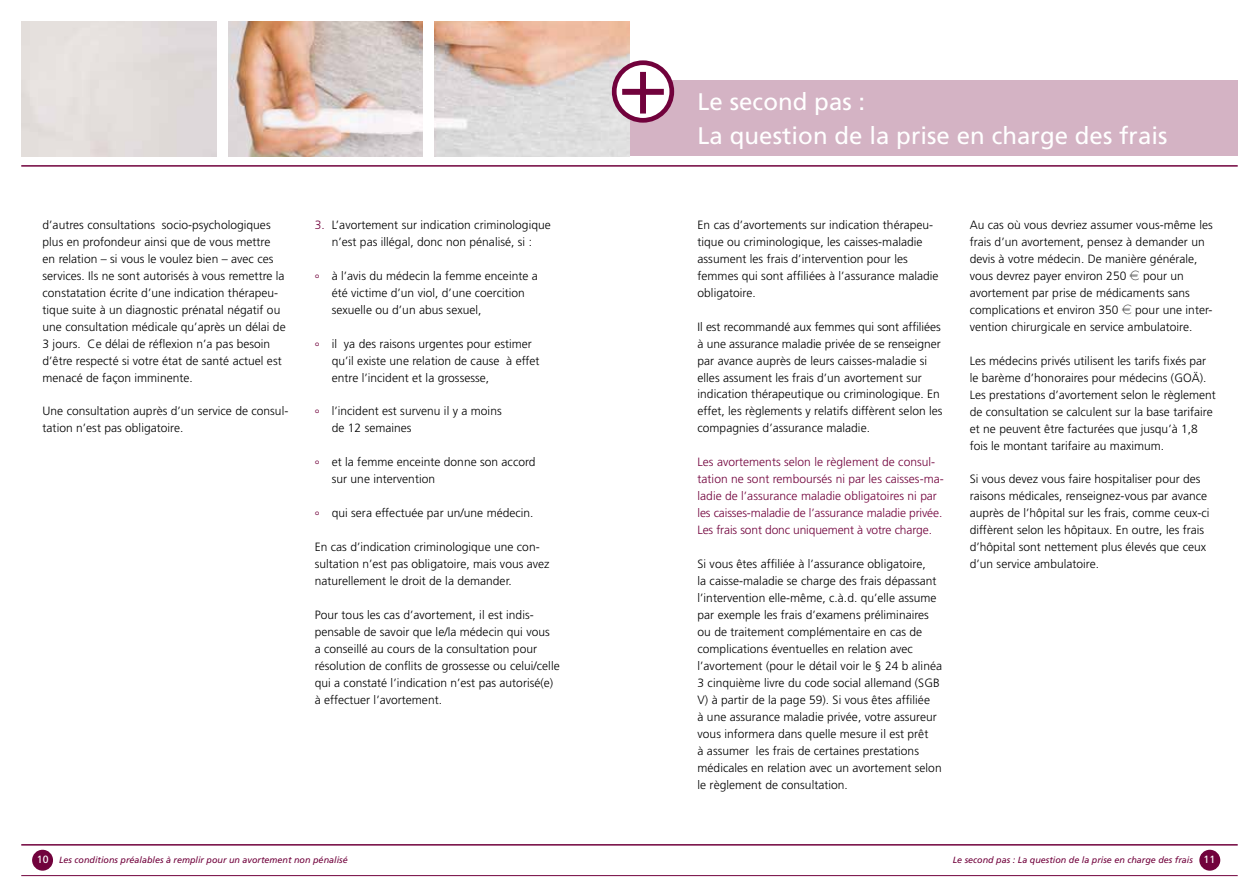
<style>
.page{position:relative;width:1259px;height:893px;background:#fff}
.page>*{position:absolute;margin:0;border:0;box-sizing:border-box;transform-origin:0 0}
.t1{font:24px/33.9px "Frutiger";letter-spacing:.005em;color:#fff}
.t2{font:300 12px/17px "Frutiger";letter-spacing:.005em;color:#000}
.t3{font:300 12px/17px "Frutiger";letter-spacing:.005em;color:#71023c}
.t4{font:10.5px "Frutiger";color:#fff}
.t5{font:italic 9px "Frutiger";color:#71023c}
.s1{color:#71023c}
.s2{font-family:"Eurofont";font-weight:400;color:#3a3a39}
</style>
<div class="page">
<hr style="left:21px;top:844px;width:1216px;height:2px;background:#71023c">
<div style="left:1200px;top:850px;width:19px;height:20px;background:#71023c;border-radius:50%"></div>
<div style="left:1199px;top:850px;width:21px;height:21px;border:2px solid #71023c;border-radius:50%"></div>
<div style="left:33px;top:850px;width:19px;height:20px;background:#71023c;border-radius:50%"></div>
<div style="left:32px;top:850px;width:21px;height:21px;border:2px solid #71023c;border-radius:50%"></div>
<hr style="left:21px;top:875px;width:1216px;height:1px;background:#71023c">
<div style="left:629px;top:81px;width:608px;height:75px;background:#d4b3c4"></div>
<hr style="left:21px;top:165px;width:1216px;height:2px;background:#71023c">
<img style="left:21px;top:21px;width:608px;height:135px">
<svg style="left:614px;top:63px;width:58px;height:57px;fill:#fff"></svg>
<div style="left:612px;top:60px;width:62px;height:63px;border:5px solid #71023c;border-radius:50%"></div>
<div style="left:640px;top:72px;width:6px;height:42px;background:#71023c"></div>
<div style="left:622px;top:89px;width:42px;height:6px;background:#71023c"></div>
<div style="left:217px;top:16px;width:10px;height:145px;background:#fff"></div>
<div style="left:423px;top:11px;width:11px;height:150px;background:#fff"></div>
<p class="t2" style="left:43px;top:216px;width:245px">d’autres consultations socio-psychologiques plus en profondeur ainsi que de vous mettre en relation – si vous le voulez bien – avec ces services. Ils ne sont autorisés à vous remettre la constatation écrite d’une indication thérapeu&shy;tique suite à un diagnostic prénatal négatif ou une consultation médicale qu’après un délai de 3 jours. Ce délai de réflexion n’a pas besoin d’être respecté si votre état de santé actuel est menacé de façon imminente.</p>
<p class="t2" style="left:43px;top:403px;width:247px">Une consultation auprès d’un service de consul&shy;tation n’est pas obligatoire.</p>
<p class="t2" style="left:315px;top:216px;width:237px;text-align:center"><span class="s1">3.</span> L’avortement sur indication criminologique n’est pas illégal, donc non pénalisé, si :</p>
<p class="t2" style="left:332px;top:267px;width:208px;text-indent:-17px"><span class="s1">°</span> à l’avis du médecin la femme enceinte a été victime d’un viol, d’une coercition sexuelle ou d’un abus sexuel,</p>
<p class="t2" style="left:332px;top:335px;width:209px;text-indent:-17px"><span class="s1">°</span> il ya des raisons urgentes pour estimer qu’il existe une relation de cause à effet entre l’incident et la grossesse,</p>
<p class="t2" style="left:332px;top:403px;width:171px;text-indent:-17px"><span class="s1">°</span> l’incident est survenu il y a moins de 12 semaines</p>
<p class="t2" style="left:332px;top:454px;width:205px;text-indent:-17px"><span class="s1">°</span> et la femme enceinte donne son accord sur une intervention</p>
<p class="t2" style="left:315px;top:504px;width:220px"><span class="s1">°</span> qui sera effectuée par un/une médecin.</p>
<p class="t2" style="left:315px;top:538px;width:236px">En cas d’indication criminologique une con&shy;sultation n’est pas obligatoire, mais vous avez naturellement le droit de la demander.</p>
<p class="t2" style="left:315px;top:606px;width:246px">Pour tous les cas d’avortement, il est indis&shy;pensable de savoir que le/la médecin qui vous<br>a conseillé au cours de la consultation pour résolution de conflits de grossesse ou celui/celle qui a constaté l’indication n’est pas autorisé(e) à effectuer l’avortement.</p>
<h1 class="t1" style="left:697px;top:85px;width:471px">Le second pas :<br>La question de la prise en charge des frais</h1>
<p class="t2" style="left:697px;top:216px;width:242px">En cas d’avortements sur indication thérapeu&shy;tique ou criminologique, les caisses-maladie assument les frais d’intervention pour les femmes qui sont affiliées à l’assurance maladie obligatoire.</p>
<p class="t2" style="left:697px;top:318px;width:246px">Il est recommandé aux femmes qui sont affiliées à une assurance maladie privée de se renseigner par avance auprès de leurs caisses-maladie si elles assument les frais d’un avortement sur indication thérapeutique ou criminologique. En effet, les règlements y relatifs diffèrent selon les compagnies d’assurance maladie.</p>
<p class="t3" style="left:697px;top:454px;width:248px">Les avortements selon le règlement de consul&shy;tation ne sont remboursés ni par les caisses-ma&shy;ladie de l’assurance maladie obligatoires ni par les caisses-maladie de l’assurance maladie privée.<br>Les frais sont donc uniquement à votre charge.</p>
<p class="t2" style="left:697px;top:555px;width:246px">Si vous êtes affiliée à l’assurance obligatoire,<br>la caisse-maladie se charge des frais dépassant l’intervention elle-même, c.à.d. qu’elle assume par exemple les frais d’examens préliminaires ou de traitement complémentaire en cas de complications éventuelles en relation avec l’avortement (pour le détail voir le § 24 b alinéa 3 cinquième livre du code social allemand (SGB V) à partir de la page 59). Si vous êtes affiliée<br>à une assurance maladie privée, votre assureur vous informera dans quelle mesure il est prêt<br>à assumer les frais de certaines prestations médicales en relation avec un avortement selon le règlement de consultation.</p>
<p class="t2" style="left:969px;top:216px;width:244px">Au cas où vous devriez assumer vous-même les frais d’un avortement, pensez à demander un devis à votre médecin. De manière générale, vous devrez payer environ 250 <span class="s2">e</span> pour un avortement par prise de médicaments sans complications et environ 350 <span class="s2">e</span> pour une inter&shy;vention chirurgicale en service ambulatoire.</p>
<p class="t2" style="left:969px;top:352px;width:248px">Les médecins privés utilisent les tarifs fixés par le barème d’honoraires pour médecins (GOÄ).<br>Les prestations d’avortement selon le règlement de consultation se calculent sur la base tarifaire et ne peuvent être facturées que jusqu’à 1,8 fois le montant tarifaire au maximum.</p>
<p class="t2" style="left:969px;top:471px;width:241px">Si vous devez vous faire hospitaliser pour des raisons médicales, renseignez-vous par avance auprès de l’hôpital sur les frais, comme ceux-ci diffèrent selon les hôpitaux. En outre, les frais d’hôpital sont nettement plus élevés que ceux d’un service ambulatoire.</p>
<p class="t4" style="left:37px;top:854px;width:13px">10</p>
<p class="t4" style="left:1203px;top:854px;width:13px">11</p>
<p class="t5" style="left:59px;top:855px;width:290px">Les conditions préalables à remplir pour un avortement non pénalisé</p>
<p class="t5" style="left:952px;top:855px;width:242px">Le second pas : La question de la prise en charge des frais</p>
</div>
